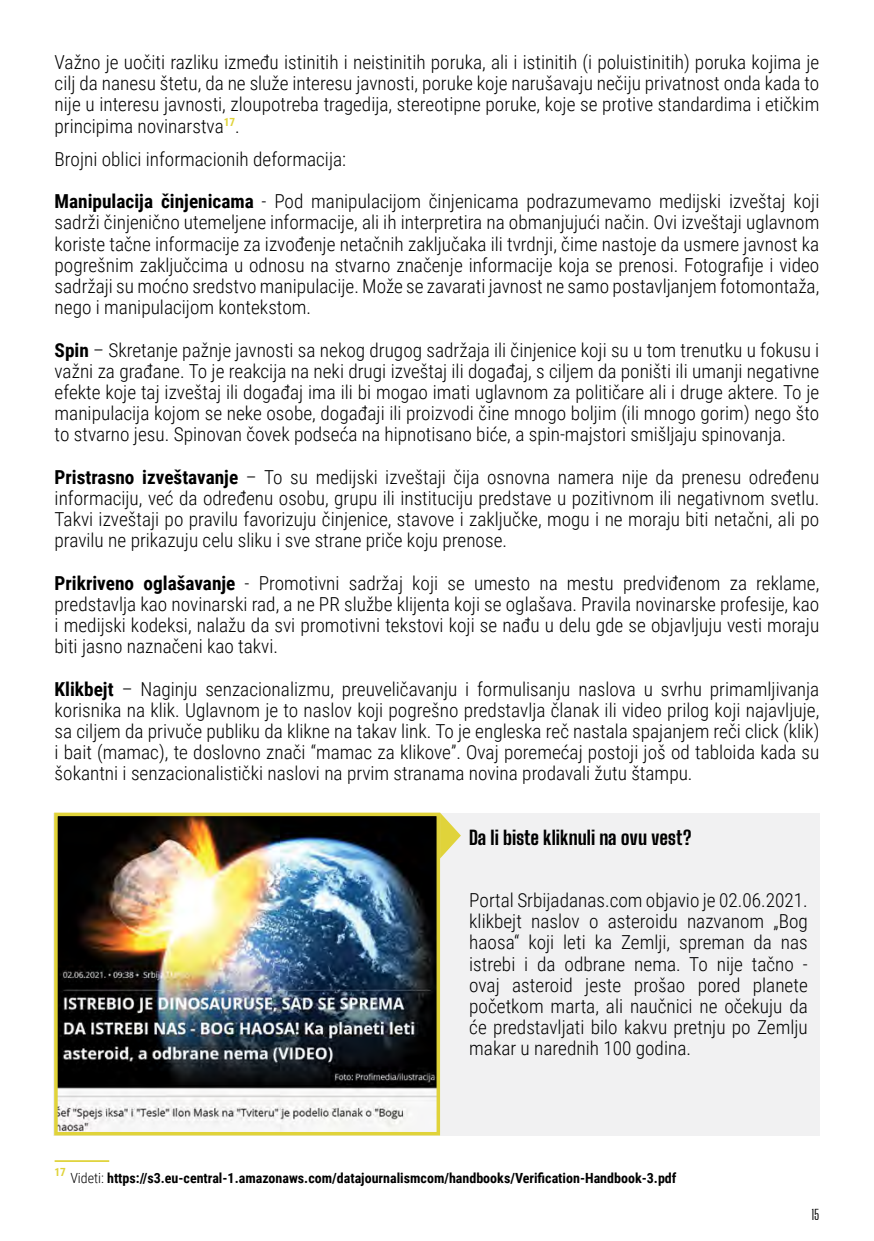
<style>
.page{position:relative;width:874px;height:1241px;background:#fff}
.page>*{position:absolute;margin:0;border:0;box-sizing:border-box;transform-origin:0 0}
.t1{font:300 19.25px/21.2px "Roboto Condensed";color:#000;text-align:justify}
.t2{font:800 19.25px "Big Shoulders Display";color:#000}
.t3{font:700 14px "Roboto Condensed";color:#000}
.t4{font:14px "Big Shoulders Display";color:#000}
.t5{font:700 11.2px "Roboto Condensed";color:#e0d33a}
.s1{font-weight:700}
.s2{font-weight:300}
</style>
<div class="page">
<div style="left:53px;top:812px;width:766px;height:323px;background:#f1f1f2"></div>
<img style="left:59px;top:817px;width:376px;height:313px">
<div style="left:54px;top:812px;width:386px;height:323px;border:4px solid #e0d33a"></div>
<svg style="left:440px;top:812px;width:20px;height:46px"></svg>
<hr style="left:55px;top:1159px;width:54px;height:2px;background:#e0d33a">
<p class="t1" style="left:55px;top:51px;width:765px">Važno je uočiti razliku između istinitih i neistinitih poruka, ali i istinitih (i poluistinitih) poruka kojima je cilj da nanesu štetu, da ne služe interesu javnosti, poruke koje narušavaju nečiju privatnost onda kada to nije u interesu javnosti, zloupotreba tragedija, stereotipne poruke, koje se protive standardima i etičkim principima novinarstva<sup>17</sup>.</p>
<p class="t1" style="left:55px;top:148px;width:293px">Brojni oblici informacionih deformacija:</p>
<p class="t1" style="left:55px;top:190px;width:765px"><span class="s1">Manipulacija činjenicama</span> - Pod manipulacijom činjenicama podrazumevamo medijski izveštaj koji sadrži činjenično utemeljene informacije, ali ih interpretira na obmanjujući način. Ovi izveštaji uglavnom koriste tačne informacije za izvođenje netačnih zaključaka ili tvrdnji, čime nastoje da usmere javnost ka pogrešnim zaključcima u odnosu na stvarno značenje informacije koja se prenosi. Fotografije i video sadržaji su moćno sredstvo manipulacije. Može se zavarati javnost ne samo postavljanjem fotomontaža, nego i manipulacijom kontekstom.</p>
<p class="t1" style="left:55px;top:338px;width:765px"><span class="s1">Spin</span> – Skretanje pažnje javnosti sa nekog drugog sadržaja ili činjenice koji su u tom trenutku u fokusu i važni za građane. To je reakcija na neki drugi izveštaj ili događaj, s ciljem da poništi ili umanji negativne efekte koje taj izveštaj ili događaj ima ili bi mogao imati uglavnom za političare ali i druge aktere. To je manipulacija kojom se neke osobe, događaji ili proizvodi čine mnogo boljim (ili mnogo gorim) nego što to stvarno jesu. Spinovan čovek podseća na hipnotisano biće, a spin-majstori smišljaju spinovanja.</p>
<p class="t1" style="left:55px;top:465px;width:765px"><span class="s1">Pristrasno izveštavanje</span> – To su medijski izveštaji čija osnovna namera nije da prenesu određenu informaciju, već da određenu osobu, grupu ili instituciju predstave u pozitivnom ili negativnom svetlu.<br>Takvi izveštaji po pravilu favorizuju činjenice, stavove i zaključke, mogu i ne moraju biti netačni, ali po pravilu ne prikazuju celu sliku i sve strane priče koju prenose.</p>
<p class="t1" style="left:55px;top:571px;width:765px"><span class="s1">Prikriveno oglašavanje</span> - Promotivni sadržaj koji se umesto na mestu predviđenom za reklame, predstavlja kao novinarski rad, a ne PR službe klijenta koji se oglašava. Pravila novinarske profesije, kao i medijski kodeksi, nalažu da svi promotivni tekstovi koji se nađu u delu gde se objavljuju vesti moraju biti jasno naznačeni kao takvi.</p>
<p class="t1" style="left:55px;top:677px;width:765px"><span class="s1">Klikbejt</span> – Naginju senzacionalizmu, preuveličavanju i formulisanju naslova u svrhu primamljivanja korisnika na klik. Uglavnom je to naslov koji pogrešno predstavlja članak ili video prilog koji najavljuje, sa ciljem da privuče publiku da klikne na takav link. To je engleska reč nastala spajanjem reči click (klik) i bait (mamac), te doslovno znači “mamac za klikove”. Ovaj poremećaj postoji još od tabloida kada su šokantni i senzacionalistički naslovi na prvim stranama novina prodavali žutu štampu.</p>
<p class="t2" style="left:469px;top:824px;width:224px">Da li biste kliknuli na ovu vest?</p>
<p class="t1" style="left:469px;top:888px;width:340px">Portal Srbijadanas.com objavio je 02.06.2021. klikbejt naslov o asteroidu nazvanom „Bog haosa“ koji leti ka Zemlji, spreman da nas istrebi i da odbrane nema. To nije tačno - ovaj asteroid jeste prošao pored planete početkom marta, ali naučnici ne očekuju da će predstavljati bilo kakvu pretnju po Zemlju makar u narednih 100 godina.</p>
<p class="t5" style="left:55px;top:1164px;width:13px">17</p>
<p class="t3" style="left:70px;top:1167px;width:607px"><span class="s2">Videti:</span> https://s3.eu-central-1.amazonaws.com/datajournalismcom/handbooks/Verification-Handbook-3.pdf</p>
<p class="t4" style="left:811px;top:1205px;width:10px">15</p>
</div>
